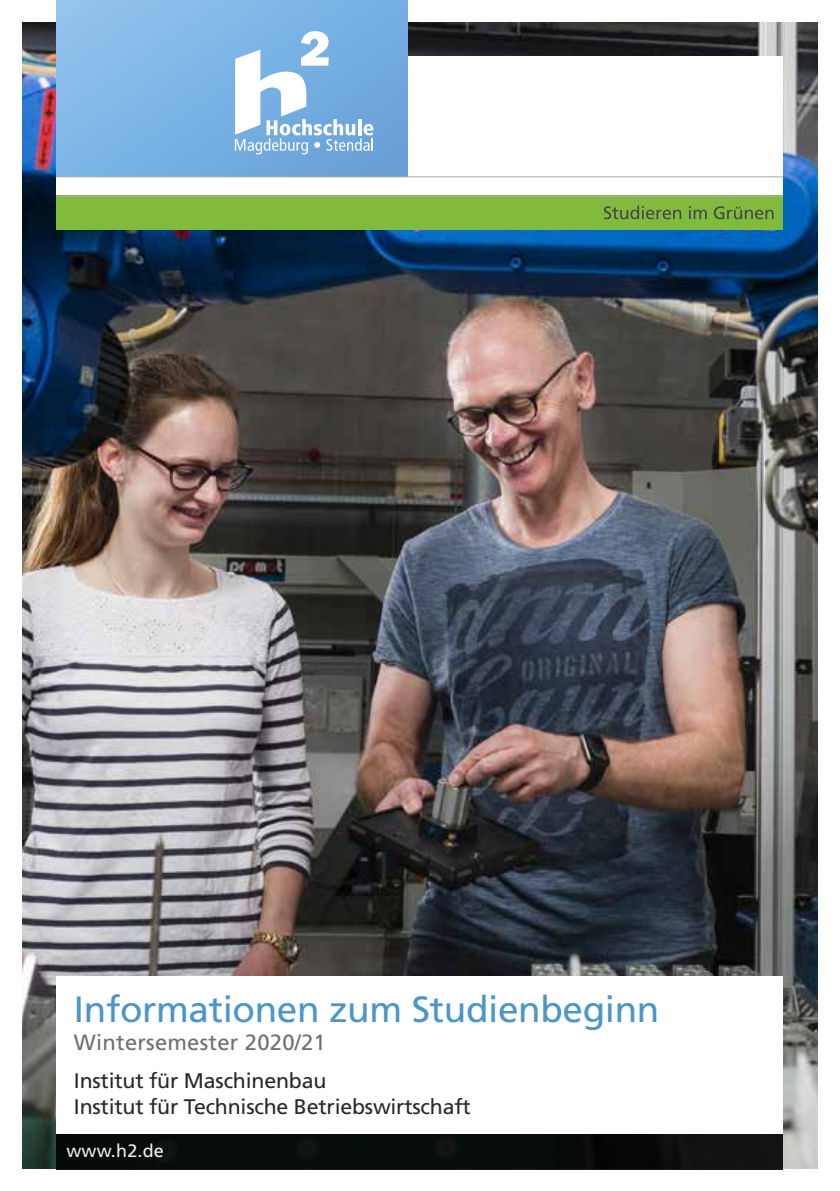
<style>
.page{position:relative;width:840px;height:1191px;background:#fff}
.page>*{position:absolute;margin:0;border:0;box-sizing:border-box;transform-origin:0 0}
.t1{font:36.4px "Frutiger LT";letter-spacing:-.01em;color:#4b95c8}
.t2{font:22px "Frutiger LT";letter-spacing:.01em;color:#6f6f6f}
.t3{font:21.2px/26px "Frutiger LT";letter-spacing:-.01em;color:#292929}
.t4{font:18px "Frutiger LT";letter-spacing:.01em;color:#fff}
</style>
<div class="page">
<img style="left:23px;top:23px;width:793px;height:1145px">
<div style="left:57px;top:976px;width:725px;height:158px;background:#fff"></div>
<div style="left:57px;top:1134px;width:725px;height:35px;background:#060d0b"></div>
<div style="left:320px;top:56px;width:462px;height:121px;background:#fff"></div>
<div style="left:57px;top:173px;width:725px;height:23px;background:#fff"></div>
<div style="left:57px;top:196px;width:725px;height:34px;background:#80bb3d"></div>
<svg style="left:604px;top:206px;width:169px;height:13px"></svg>
<div style="left:57px;top:0;width:351px;height:177px;background:linear-gradient(to right,#88bdea,#6da7dd)"></div>
<svg style="left:235px;top:31px;width:138px;height:123px"></svg>
<hr style="left:57px;top:176px;width:725px;height:1px;background:#aaa">
<hr style="left:57px;top:196px;width:725px;height:1px;background:#aaa">
<h1 class="t1" style="left:74px;top:988px;width:586px">Informationen zum Studienbeginn</h1>
<p class="t2" style="left:74px;top:1029px;width:253px">Wintersemester 2020/21</p>
<p class="t3" style="left:74px;top:1068px;width:398px">Institut für Maschinenbau<br>Institut für Technische Betriebswirtschaft</p>
<p class="t4" style="left:66px;top:1140px;width:99px">www.h2.de</p>
</div>
